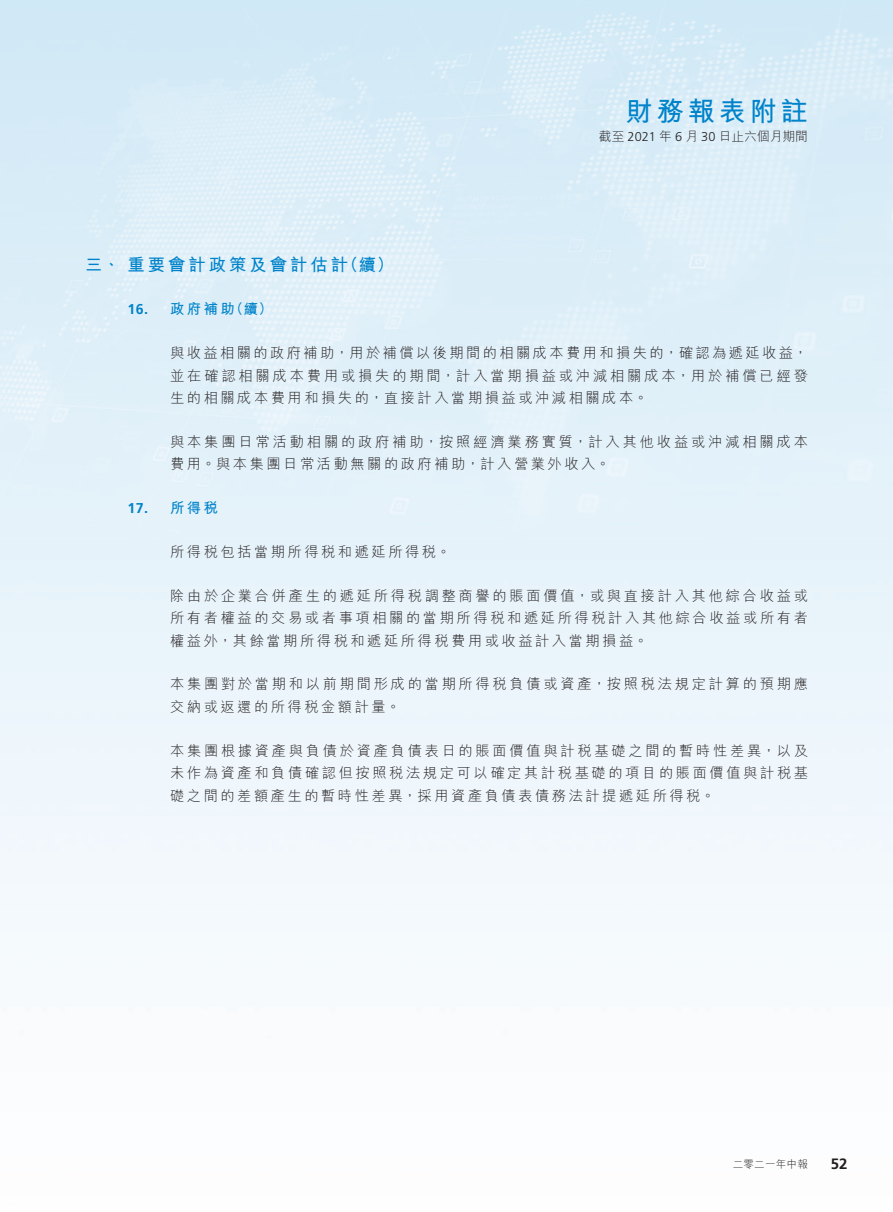
<style>
.page{position:relative;width:893px;height:1212px;background:#fff}
.page>*{position:absolute;margin:0;border:0;box-sizing:border-box;transform-origin:0 0}
.t1{font:700 27px "M Hei HK";letter-spacing:.15em;color:#0083ca}
._01_Heading_1{font:700 17.25px "M Hei HK";letter-spacing:.18em;color:#0083ca}
.t2{font:700 15px "Frutiger LT Std";color:#231f20}
._00_Body_text{font:300 14.25px/22.5px "M Hei HK";letter-spacing:.18em;color:#231f20;text-align:justify}
._00_Body_text-2{font:300 14.25px/22.5px "M Hei HK";letter-spacing:.2em;color:#231f20}
._02_Heading_2{font:700 14.25px "M Hei HK";letter-spacing:.18em;color:#0083ca}
._02_Heading_2-2{font:700 14.25px "Frutiger LT Std";color:#0083ca}
.t3{font:300 12.75px "M Hei HK";color:#231f20}
.t4{font:300 10.5px "M Hei HK";letter-spacing:.03em;color:#231f20}
.s1{font-family:"Frutiger LT Std"}
</style>
<div class="page">
<h1 class="t1" style="left:626px;top:91px;width:184px">財務報表附註</h1>
<p class="_01_Heading_1" style="left:85px;top:252px;width:264px">三、重要會計政策及會計估計</p>
<p class="_02_Heading_2" style="left:229px;top:299px;width:45px">（續(</p>
<p class="_01_Heading_1" style="left:341px;top:252px;width:54px">（續(</p>
<p class="_02_Heading_2" style="left:170px;top:299px;width:66px">政府補助</p>
<p class="_02_Heading_2-2" style="left:128px;top:301px;width:22px">16.</p>
<p class="t3" style="left:599px;top:130px;width:210px">截至 <span class="s1">2021</span> 年 <span class="s1">6</span> 月 <span class="s1">30</span> 日止六個月期間</p>
<p class="_02_Heading_2-2" style="left:128px;top:500px;width:22px">17.</p>
<p class="_00_Body_text" style="left:170px;top:341px;width:639px">與收益相關的政府補助，用於補償以後期間的相關成本費用和損失的，確認為遞延收益，並在確認相關成本費用或損失的期間，計入當期損益或沖減相關成本，用於補償已經發生的相關成本費用和損失的，直接計入當期損益或沖減相關成本。</p>
<p class="_00_Body_text-2" style="left:170px;top:430px;width:639px">與本集團日常活動相關的政府補助，按照經濟業務實質，計入其他收益或沖減相關成本費用。與本集團日常活動無關的政府補助，計入營業外收入。</p>
<p class="_02_Heading_2" style="left:170px;top:497px;width:49px">所得稅</p>
<p class="_00_Body_text" style="left:170px;top:540px;width:282px">所得稅包括當期所得稅和遞延所得稅。</p>
<p class="_00_Body_text" style="left:170px;top:584px;width:639px">除由於企業合併產生的遞延所得稅調整商譽的賬面價值，或與直接計入其他綜合收益或所有者權益的交易或者事項相關的當期所得稅和遞延所得稅計入其他綜合收益或所有者權益外，其餘當期所得稅和遞延所得稅費用或收益計入當期損益。</p>
<p class="_00_Body_text" style="left:170px;top:673px;width:639px">本集團對於當期和以前期間形成的當期所得稅負債或資產，按照稅法規定計算的預期應交納或返還的所得稅金額計量。</p>
<p class="_00_Body_text" style="left:170px;top:739px;width:639px">本集團根據資產與負債於資產負債表日的賬面價值與計稅基礎之間的暫時性差異，以及未作為資產和負債確認但按照稅法規定可以確定其計稅基礎的項目的賬面價值與計稅基礎之間的差額產生的暫時性差異，採用資產負債表債務法計提遞延所得稅。</p>
<p class="t4" style="left:733px;top:1159px;width:77px">二零二一年中報</p>
<p class="t2" style="left:831px;top:1154px;width:18px">52</p>
</div>
